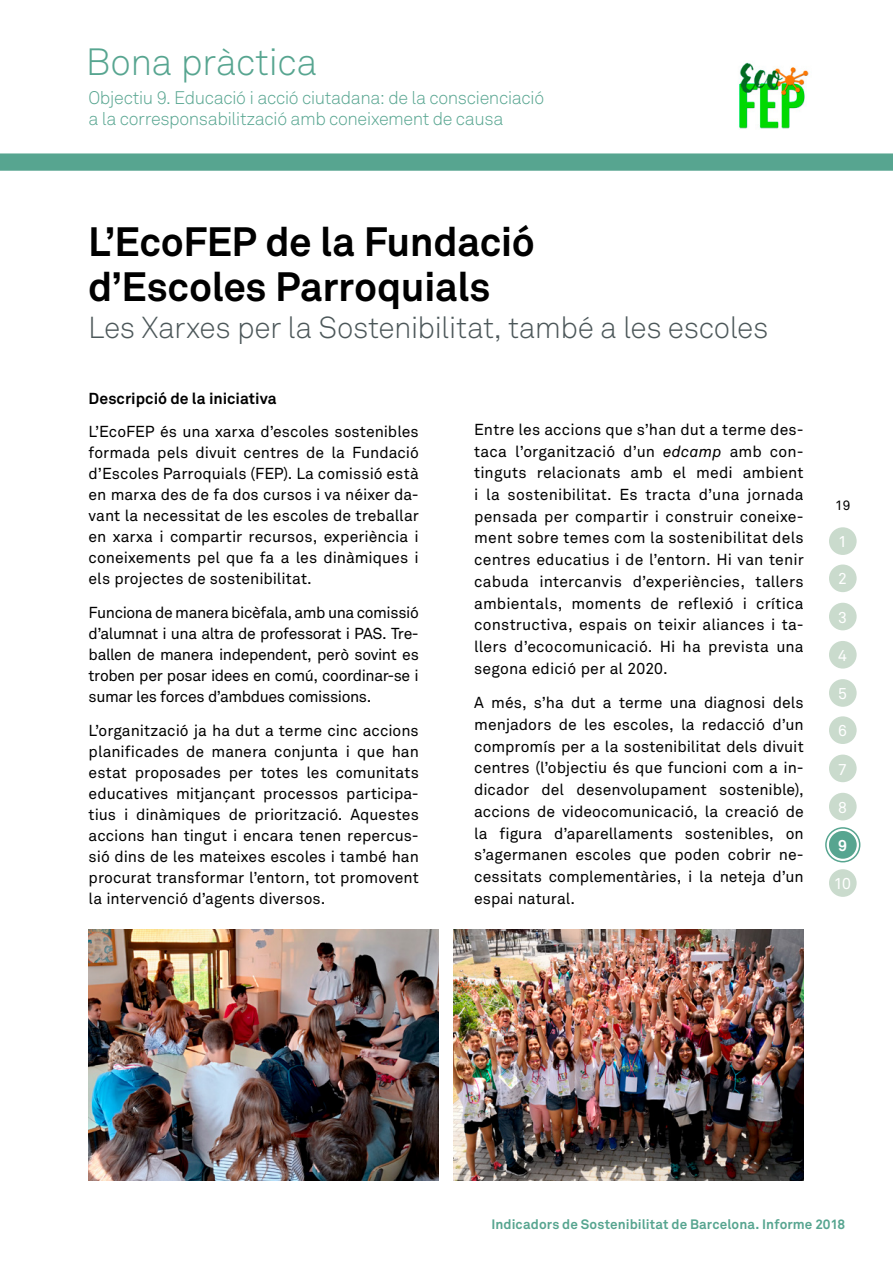
<style>
.page{position:relative;width:893px;height:1263px;background:#fff}
.page>*{position:absolute;margin:0;border:0;box-sizing:border-box;transform-origin:0 0}
.t1{font:700 40.5px/45px "Akkurat Pro";letter-spacing:-.01em;color:#000}
.t2{font:37.5px "Akkurat Light Pro";letter-spacing:-.015em;color:#57a590}
.t3{font:30px "Akkurat Light Pro";letter-spacing:-.015em;color:#4c5759}
.t4{font:18px/21px "Akkurat Light Pro";letter-spacing:-.025em;color:#57a590}
.t5{font:15.75px/21.8px "Akkurat Pro";color:#000;text-align:justify}
.t6{font:700 15.75px "Akkurat Pro";color:#000}
.t7{font:15.75px "Akkurat Pro";color:#fff}
.t8{font:700 15.75px "Akkurat Pro";color:#fff}
.t9{font:700 13.5px "Akkurat Pro";letter-spacing:.01em;color:#57a590}
.t10{font:13.5px "Akkurat Pro";color:#000}
.s1{font-style:italic}
</style>
<div class="page">
<div style="left:0;top:153px;width:893px;height:18px;background:#57a590"></div>
<div style="left:829px;top:527px;width:28px;height:28px;background:#cadbcd;border-radius:50%"></div>
<div style="left:829px;top:679px;width:28px;height:28px;background:#cadbcd;border-radius:50%"></div>
<div style="left:829px;top:564px;width:28px;height:28px;background:#cadbcd;border-radius:50%"></div>
<div style="left:829px;top:716px;width:28px;height:28px;background:#cadbcd;border-radius:50%"></div>
<div style="left:829px;top:603px;width:28px;height:27px;background:#cadbcd;border-radius:50%"></div>
<div style="left:829px;top:754px;width:28px;height:28px;background:#cadbcd;border-radius:50%"></div>
<div style="left:829px;top:641px;width:28px;height:28px;background:#cadbcd;border-radius:50%"></div>
<div style="left:829px;top:793px;width:28px;height:27px;background:#cadbcd;border-radius:50%"></div>
<div style="left:829px;top:869px;width:28px;height:28px;background:#cadbcd;border-radius:50%"></div>
<div style="left:829px;top:831px;width:28px;height:28px;background:#57a590;border-radius:50%"></div>
<div style="left:825px;top:827px;width:35px;height:35px;border:2px solid #57a590;border-radius:50%"></div>
<img style="left:739px;top:62px;width:70px;height:67px">
<img style="left:454px;top:929px;width:350px;height:251px">
<img style="left:89px;top:929px;width:349px;height:251px">
<h2 class="t2" style="left:86px;top:40px;width:233px">Bona pràctica</h2>
<p class="t4" style="left:88px;top:88px;width:457px">Objectiu 9. Educació i acció ciutadana: de la conscienciació a la corresponsabilització amb coneixement de causa</p>
<h1 class="t1" style="left:88px;top:219px;width:448px">L’EcoFEP de la Fundació d’Escoles Parroquials</h1>
<h3 class="t3" style="left:88px;top:309px;width:682px">Les Xarxes per la Sostenibilitat, també a les escoles</h3>
<p class="t6" style="left:89px;top:388px;width:190px">Descripció de la iniciativa</p>
<p class="t5" style="left:89px;top:422px;width:332px;line-height:21px">L’EcoFEP és una xarxa d’escoles sostenibles formada pels divuit centres de la Fundació d’Escoles Parroquials (FEP). La comissió està en marxa des de fa dos cursos i va néixer da&shy;vant la necessitat de les escoles de treballar en xarxa i compartir recursos, experiència i coneixements pel que fa a les dinàmiques i els projectes de sostenibilitat.</p>
<p class="t5" style="left:89px;top:602px;width:332px;line-height:21px">Funciona de manera bicèfala, amb una comissió d’alumnat i una altra de professorat i PAS. Tre&shy;ballen de manera independent, però sovint es troben per posar idees en comú, coordinar-se i sumar les forces d’ambdues comissions.</p>
<p class="t5" style="left:89px;top:720px;width:332px;line-height:21px">L’organització ja ha dut a terme cinc accions planificades de manera conjunta i que han estat proposades per totes les comunitats educatives mitjançant processos participa&shy;tius i dinàmiques de priorització. Aquestes accions han tingut i encara tenen repercus&shy;sió dins de les mateixes escoles i també han procurat transformar l’entorn, tot promovent la intervenció d’agents diversos.</p>
<p class="t5" style="left:474px;top:419px;width:331px">Entre les accions que s’han dut a terme des&shy;taca l’organització d’un <span class="s1">edcamp</span> amb con&shy;tinguts relacionats amb el medi ambient i la sostenibilitat. Es tracta d’una jornada pensada per compartir i construir coneixe&shy;ment sobre temes com la sostenibilitat dels centres educatius i de l’entorn. Hi van tenir cabuda intercanvis d’experiències, tallers ambientals, moments de reflexió i crítica constructiva, espais on teixir aliances i ta&shy;llers d’ecocomunicació. Hi ha prevista una segona edició per al 2020.</p>
<p class="t5" style="left:474px;top:692px;width:331px">A més, s’ha dut a terme una diagnosi dels menjadors de les escoles, la redacció d’un compromís per a la sostenibilitat dels divuit centres (l’objectiu és que funcioni com a in&shy;dicador del desenvolupament sostenible), accions de videocomunicació, la creació de la figura d’aparellaments sostenibles, on s’agermanen escoles que poden cobrir ne&shy;cessitats complementàries, i la neteja d’un espai natural.</p>
<p class="t10" style="left:835px;top:498px;width:17px">19</p>
<p class="t7" style="left:838px;top:533px;width:10px">1</p>
<p class="t7" style="left:838px;top:570px;width:10px">2</p>
<p class="t7" style="left:838px;top:608px;width:10px">3</p>
<p class="t7" style="left:838px;top:646px;width:10px">4</p>
<p class="t7" style="left:838px;top:684px;width:10px">5</p>
<p class="t7" style="left:838px;top:722px;width:10px">6</p>
<p class="t7" style="left:838px;top:760px;width:10px">7</p>
<p class="t7" style="left:838px;top:798px;width:10px">8</p>
<p class="t8" style="left:838px;top:836px;width:10px">9</p>
<p class="t7" style="left:834px;top:874px;width:18px">10</p>
<p class="t9" style="left:491px;top:1216px;width:355px">Indicadors de Sostenibilitat de Barcelona. Informe 2018</p>
</div>
